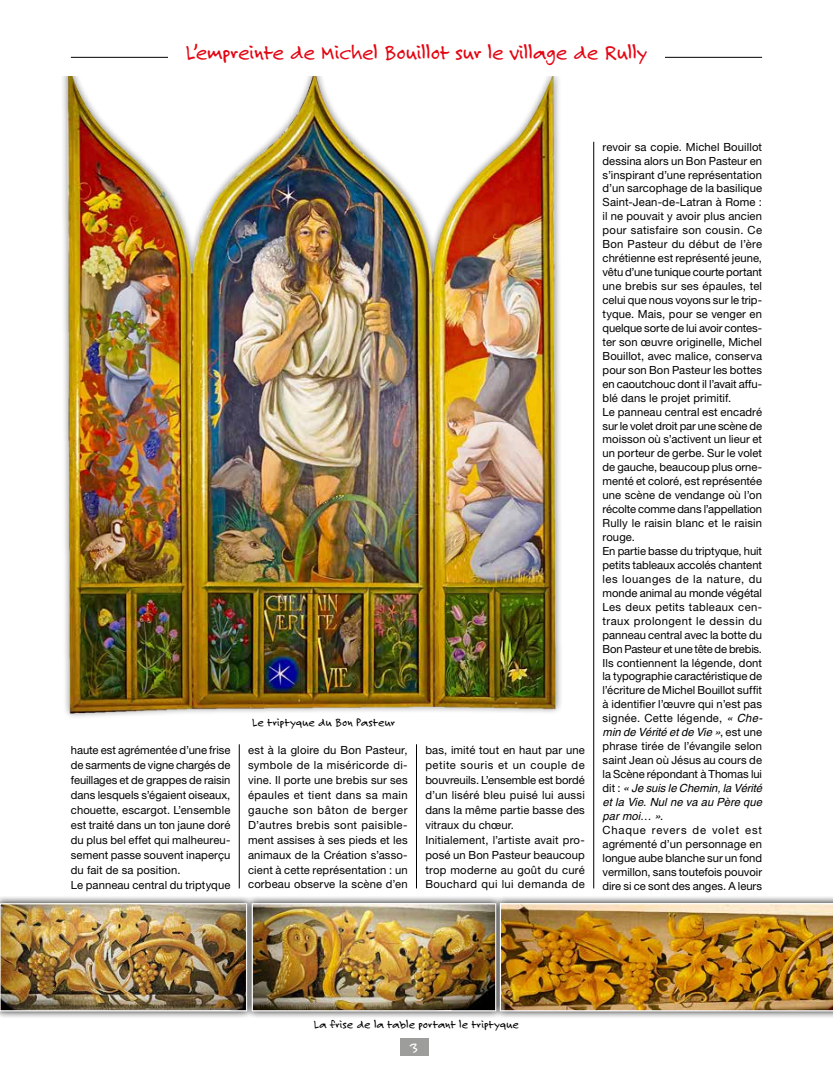
<style>
.page{position:relative;width:833px;height:1081px;background:#fff}
.page>*{position:absolute;margin:0;border:0;box-sizing:border-box;transform-origin:0 0}
.t1{font:22.5px "Felt Tip Roman";letter-spacing:-.01em;color:#e30613}
.t2{font:15px "Felt Tip Roman";color:#fff}
.t3{font:12.5px "Felt Tip Roman";color:#000}
.t4{font:11.25px/14px "Helvetica Neue";letter-spacing:.005em;color:#000}
.t5{font:italic 11.25px/14px "Helvetica";color:#000;text-align:justify}
.s1{font-family:"Helvetica";font-style:italic}
.s2{font-family:"Helvetica Neue";font-style:normal}
</style>
<div class="page">
<hr style="left:71px;top:57px;width:691px;height:1px;background:#000">
<div style="left:400px;top:1038px;width:29px;height:18px;background:#9d9d9c"></div>
<hr style="left:593px;top:142px;width:1px;height:746px;background:#000">
<hr style="left:239px;top:744px;width:1px;height:144px;background:#000">
<hr style="left:416px;top:744px;width:1px;height:144px;background:#000">
<div style="left:168px;top:43px;width:496px;height:28px;background:#fff"></div>
<img style="left:63px;top:77px;width:498px;height:640px">
<div style="left:0;top:895px;width:255px;height:124px;background:#000;opacity:.5"></div>
<img style="left:2px;top:905px;width:242px;height:104px">
<div style="left:0;top:903px;width:247px;height:108px;border:1px solid #fff"></div>
<div style="left:244px;top:895px;width:260px;height:124px;background:#000;opacity:.5"></div>
<img style="left:254px;top:905px;width:238px;height:104px">
<div style="left:252px;top:903px;width:244px;height:108px;border:1px solid #fff"></div>
<div style="left:492px;top:895px;width:341px;height:124px;background:#000;opacity:.5"></div>
<img style="left:500px;top:903px;width:333px;height:108px">
<h1 class="t1" style="left:186px;top:38px;width:463px">L’empreinte de Michel Bouillot sur le village de Rully</h1>
<p class="t4" style="left:71px;top:743px;width:161px;line-height:14.9px">haute est agrémentée d’une frise de sarments de vigne chargés de feuillages et de grappes de raisin dans lesquels s’égaient oiseaux, chouette, escargot. L’ensemble est traité dans un ton jaune doré du plus bel effet qui malheureu&shy;sement passe souvent inaperçu du fait de sa position.<br>Le panneau central du triptyque</p>
<p class="t3" style="left:252px;top:715px;width:144px">Le triptyque du Bon Pasteur</p>
<p class="t4" style="left:248px;top:743px;width:161px;line-height:14.9px;text-align:justify">est à la gloire du Bon Pasteur, symbole de la miséricorde di&shy;vine. Il porte une brebis sur ses épaules et tient dans sa main gauche son bâton de berger D’autres brebis sont paisible&shy;ment assises à ses pieds et les animaux de la Création s’asso&shy;cient à cette représentation : un corbeau observe la scène d’en</p>
<p class="t4" style="left:425px;top:743px;width:161px;line-height:14.9px">bas, imité tout en haut par une petite souris et un couple de bouvreuils. L’ensemble est bordé d’un liséré bleu puisé lui aussi dans la même partie basse des vitraux du chœur.<br>Initialement, l’artiste avait pro&shy;posé un Bon Pasteur beaucoup trop moderne au goût du curé<br>Bouchard qui lui demanda de</p>
<p class="t4" style="left:602px;top:139px;width:161px">revoir sa copie. Michel Bouillot dessina alors un Bon Pasteur en s’inspirant d’une représentation d’un sarcophage de la basilique<br>Saint-Jean-de-Latran à Rome : il ne pouvait y avoir plus ancien pour satisfaire son cousin. Ce<br>Bon Pasteur du début de l’ère chrétienne est représenté jeune, vêtu d’une tunique courte portant une brebis sur ses épaules, tel celui que nous voyons sur le trip&shy;tyque. Mais, pour se venger en quelque sorte de lui avoir contes&shy;ter son œuvre originelle, Michel<br>Bouillot, avec malice, conserva pour son Bon Pasteur les bottes en caoutchouc dont il l’avait affu&shy;blé dans le projet primitif.<br>Le panneau central est encadré sur le volet droit par une scène de moisson où s’activent un lieur et un porteur de gerbe. Sur le volet de gauche, beaucoup plus orne&shy;menté et coloré, est représentée une scène de vendange où l’on récolte comme dans l’appellation<br>Rully le raisin blanc et le raisin rouge.<br>En partie basse du triptyque, huit petits tableaux accolés chantent les louanges de la nature, du monde animal au monde végétal<br>Les deux petits tableaux cen&shy;traux prolongent le dessin du panneau central avec la botte du<br>Bon Pasteur et une tête de brebis.<br>Ils contiennent la légende, dont la typographie caractéristique de l’écriture de Michel Bouillot suffit à identifier l’œuvre qui n’est pas signée. Cette légende, <span class="s1">« Che-</span></p>
<p class="t5" style="left:602px;top:725px;width:161px">min de Vérité et de Vie »<span class="s2">, est une</span></p>
<p class="t4" style="left:602px;top:739px;width:161px;text-align:justify">phrase tirée de l’évangile selon saint Jean où Jésus au cours de la Scène répondant à Thomas lui</p>
<p class="t5" style="left:602px;top:781px;width:161px"><span class="s2">dit :</span> « Je suis le Chemin, la Vérité et la Vie. Nul ne va au Père que par moi… »<span class="s2">.</span></p>
<p class="t4" style="left:602px;top:822px;width:161px;text-align:justify">Chaque revers de volet est agrémenté d’un personnage en longue aube blanche sur un fond vermillon, sans toutefois pouvoir dire si ce sont des anges. A leurs</p>
<p class="t3" style="left:314px;top:1016px;width:207px">La frise de la table portant le triptyque</p>
<h2 class="t2" style="left:411px;top:1039px;width:8px">3</h2>
</div>
